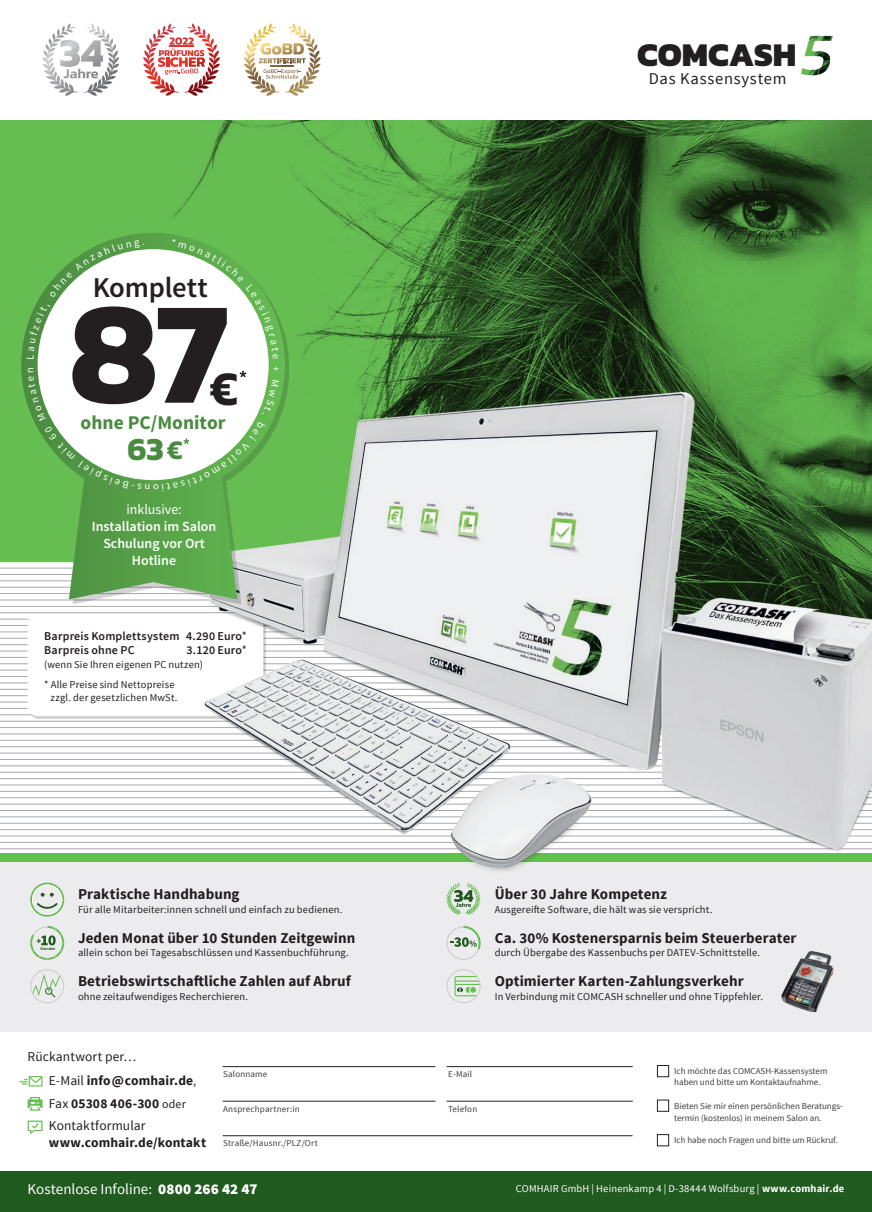
<style>
.page{position:relative;width:872px;height:1212px;background:#fff}
.page>*{position:absolute;margin:0;border:0;box-sizing:border-box;transform-origin:0 0}
.t1{font:700 147.15px "Kanit";color:#231f20}
.t2{font:600 48.6px "Kanit";color:#231f20}
.t3{font:800 33.75px "Kanit";color:#231f20}
.t4{font:700 32.4px "Kanit";color:#4a8b40}
.t5{font:600 28.65px "Source Sans Pro";letter-spacing:-.01em;color:#231f20}
.t6{font:700 19.5px "Source Sans Pro";color:#4a8b40}
.t7{font:16.5px "Source Sans Pro";letter-spacing:.04em;color:#231f20}
.t8{font:700 15px "Source Sans Pro";letter-spacing:.005em;color:#231f20}
.t9{font:15px "Source Sans Pro";color:#fff}
.t10{font:600 13.95px/16.8px "Source Sans Pro";color:#fff;text-align:center}
.t11{font:13.95px "Source Sans Pro";color:#fff}
.t12{font:13.5px/24.2px "Source Sans Pro";letter-spacing:.005em;color:#231f20}
.t13{font:700 13.5px "Source Sans Pro";letter-spacing:.01em;color:#231f20}
.t14{font:600 12px/14.4px "Source Sans Pro";letter-spacing:.015em;color:#231f20}
.t15{font:10.5px/20.2px "Source Sans Pro";letter-spacing:.015em;color:#231f20}
.t16{font:10.5px "Source Sans Pro";letter-spacing:.02em;color:#fff}
.t17{font:9px/10.8px "Source Sans Pro";color:#3e3e3f}
.t18{font:9px "Source Sans Pro";letter-spacing:.02em;color:#3e3e3f}
.s1{font-weight:600;font-size:27px}
.s2{font-weight:400}
.s3{font-weight:700}
.s4{font-size:12px}
.s5{font-weight:900}
</style>
<div class="page">
<hr style="left:0;top:657px;width:872px;height:1px;background:#a8a9ad">
<hr style="left:0;top:663px;width:872px;height:1px;background:#a8a9ad">
<hr style="left:0;top:670px;width:872px;height:1px;background:#a8a9ad">
<hr style="left:0;top:676px;width:872px;height:1px;background:#a8a9ad">
<hr style="left:0;top:682px;width:872px;height:1px;background:#a8a9ad">
<hr style="left:0;top:689px;width:872px;height:1px;background:#a8a9ad">
<hr style="left:0;top:695px;width:872px;height:1px;background:#a8a9ad">
<hr style="left:0;top:702px;width:872px;height:1px;background:#a8a9ad">
<hr style="left:0;top:708px;width:872px;height:1px;background:#a8a9ad">
<hr style="left:0;top:714px;width:872px;height:1px;background:#a8a9ad">
<hr style="left:0;top:721px;width:872px;height:1px;background:#a8a9ad">
<hr style="left:0;top:727px;width:872px;height:1px;background:#a8a9ad">
<hr style="left:0;top:733px;width:872px;height:1px;background:#a8a9ad">
<hr style="left:0;top:740px;width:872px;height:1px;background:#a8a9ad">
<hr style="left:0;top:746px;width:872px;height:1px;background:#a8a9ad">
<hr style="left:0;top:753px;width:872px;height:1px;background:#a8a9ad">
<hr style="left:0;top:759px;width:872px;height:1px;background:#a8a9ad">
<hr style="left:0;top:765px;width:872px;height:1px;background:#a8a9ad">
<hr style="left:0;top:772px;width:872px;height:1px;background:#a8a9ad">
<hr style="left:0;top:778px;width:872px;height:1px;background:#a8a9ad">
<hr style="left:0;top:784px;width:872px;height:1px;background:#a8a9ad">
<hr style="left:0;top:791px;width:872px;height:1px;background:#a8a9ad">
<hr style="left:0;top:797px;width:872px;height:1px;background:#a8a9ad">
<hr style="left:0;top:804px;width:872px;height:1px;background:#a8a9ad">
<hr style="left:0;top:810px;width:872px;height:1px;background:#a8a9ad">
<hr style="left:0;top:816px;width:872px;height:1px;background:#a8a9ad">
<hr style="left:0;top:823px;width:872px;height:1px;background:#a8a9ad">
<hr style="left:0;top:829px;width:872px;height:1px;background:#a8a9ad">
<hr style="left:0;top:836px;width:872px;height:1px;background:#a8a9ad">
<hr style="left:0;top:842px;width:872px;height:1px;background:#a8a9ad">
<hr style="left:0;top:848px;width:872px;height:1px;background:#a8a9ad">
<svg style="left:0;top:120px;width:125px;height:532px;background:#77c366"></svg>
<img style="left:125px;top:120px;width:747px;height:227px">
<div style="left:0;top:860px;width:872px;height:171px;background:#ececee"></div>
<div style="left:0;top:1171px;width:872px;height:41px;background:#205a1f"></div>
<div style="left:0;top:854px;width:872px;height:8px;background:#66bd52"></div>
<div style="left:28px;top:614px;width:235px;height:102px;background:#fff;border-radius:9px"></div>
<svg style="left:28px;top:1097px;width:15px;height:13px"></svg>
<svg style="left:19px;top:1076px;width:24px;height:10px"></svg>
<svg style="left:28px;top:1120px;width:15px;height:14px"></svg>
<svg style="left:43px;top:23px;width:76px;height:73px"></svg>
<svg style="left:244px;top:23px;width:76px;height:73px"></svg>
<svg style="left:143px;top:23px;width:77px;height:73px"></svg>
<img style="left:801px;top:36px;width:32px;height:40px">
<img style="left:116px;top:347px;width:756px;height:555px">
<div style="left:25px;top:237px;width:264px;height:367px;background:#231f20;opacity:.2"></div>
<img style="left:21px;top:233px;width:264px;height:366px">
<div style="left:38px;top:249px;width:231px;height:231px;background:#fff;border-radius:50%"></div>
<img style="left:781px;top:951px;width:53px;height:62px">
<svg style="left:30px;top:882px;width:34px;height:35px"></svg>
<svg style="left:30px;top:926px;width:34px;height:34px"></svg>
<svg style="left:30px;top:969px;width:34px;height:34px"></svg>
<svg style="left:446px;top:926px;width:34px;height:34px"></svg>
<svg style="left:446px;top:969px;width:34px;height:34px"></svg>
<svg style="left:446px;top:882px;width:34px;height:33px"></svg>
<hr style="left:223px;top:1066px;width:212px;height:1px;background:#231f20">
<hr style="left:223px;top:1101px;width:212px;height:1px;background:#231f20">
<hr style="left:223px;top:1135px;width:409px;height:1px;background:#231f20">
<hr style="left:446px;top:1066px;width:186px;height:1px;background:#231f20">
<hr style="left:446px;top:1101px;width:186px;height:1px;background:#231f20">
<div style="left:657px;top:1065px;width:12px;height:12px;border:1px solid #231f20"></div>
<div style="left:657px;top:1100px;width:12px;height:11px;border:1px solid #231f20"></div>
<div style="left:657px;top:1134px;width:12px;height:12px;border:1px solid #231f20"></div>
<svg style="left:172px;top:239px;width:107px;height:119px"></svg>
<svg style="left:28px;top:367px;width:251px;height:124px"></svg>
<svg style="left:26px;top:304px;width:25px;height:55px"></svg>
<svg style="left:49px;top:240px;width:95px;height:58px"></svg>
<h3 class="t3" style="left:637px;top:28px;width:161px">COMCASH</h3>
<h3 class="t7" style="left:649px;top:69px;width:139px">Das Kassensystem</h3>
<h3 class="t5" style="left:93px;top:269px;width:117px">Komplett</h3>
<h1 class="t1" style="left:69px;top:239px;width:162px">87</h1>
<h3 class="t6" style="left:81px;top:410px;width:146px">ohne PC/Monitor</h3>
<h3 class="t4" style="left:127px;top:424px;width:57px">63<span class="s1">€</span></h3>
<h2 class="t2" style="left:210px;top:351px;width:30px">€</h2>
<h3 class="t11" style="left:126px;top:501px;width:57px">inklusive:</h3>
<h3 class="t10" style="left:92px;top:518px;width:126px">Installation im Salon<br>Schulung vor Ort<br>Hotline</h3>
<p class="t14" style="left:44px;top:629px;width:204px">Barpreis Komplettsystem 4.290 Euro<span class="s2">*<br></span>Barpreis ohne PC</p>
<p class="t14" style="left:186px;top:643px;width:62px">3.120 Euro<span class="s2">*</span></p>
<p class="t15" style="left:44px;top:654px;width:160px">(wenn Sie Ihren eigenen PC nutzen) * Alle Preise sind Nettopreise</p>
<p class="t15" style="left:51px;top:687px;width:128px">zzgl. der gesetzlichen MwSt.</p>
<h3 class="t8" style="left:78px;top:884px;width:163px">Praktische Handhabung</h3>
<p class="t15" style="left:78px;top:899px;width:266px">Für alle Mitarbeiter:innen schnell und einfach zu bedienen.</p>
<h3 class="t8" style="left:78px;top:928px;width:279px">Jeden Monat über 10 Stunden Zeitgewinn</h3>
<p class="t15" style="left:78px;top:943px;width:272px">allein schon bei Tagesabschlüssen und Kassenbuchführung.</p>
<h3 class="t8" style="left:78px;top:971px;width:274px">Betriebswirtschaftliche Zahlen auf Abruf</h3>
<p class="t15" style="left:78px;top:986px;width:171px">ohne zeitaufwendiges Recherchieren.</p>
<h3 class="t8" style="left:495px;top:884px;width:174px">Über 30 Jahre Kompetenz</h3>
<p class="t15" style="left:495px;top:899px;width:219px">Ausgereifte Software, die hält was sie verspricht.</p>
<h3 class="t8" style="left:495px;top:928px;width:303px">Ca. 30% Kostenersparnis beim Steuerberater</h3>
<p class="t15" style="left:495px;top:943px;width:267px">durch Übergabe des Kassenbuchs per DATEV-Schnittstelle.</p>
<h3 class="t8" style="left:495px;top:971px;width:250px">Optimierter Karten-Zahlungsverkehr</h3>
<p class="t15" style="left:495px;top:986px;width:270px">In Verbindung mit COMCASH schneller und ohne Tippfehler.</p>
<p class="t12" style="left:49px;top:1045px;width:149px;text-indent:-21px">Rückantwort per…<br>E-Mail <span class="s3">info@comhair.de</span><span class="s4">,</span></p>
<p class="t12" style="left:49px;top:1092px;width:138px;line-height:22.5px">Fax <span class="s3">05308 406-300</span> <span class="s4">oder<br></span>Kontaktformular</p>
<p class="t13" style="left:49px;top:1133px;width:159px">www.comhair.de/kontakt</p>
<p class="t18" style="left:223px;top:1068px;width:46px">Salonname</p>
<p class="t17" style="left:448px;top:1069px;width:26px">E-Mail</p>
<p class="t18" style="left:223px;top:1103px;width:78px">Ansprechpartner:in</p>
<p class="t18" style="left:448px;top:1103px;width:31px">Telefon</p>
<p class="t18" style="left:223px;top:1138px;width:96px">Straße/Hausnr./PLZ/Ort</p>
<h3 class="t9" style="left:28px;top:1180px;width:231px">Kostenlose Infoline: <span class="s5">0800 266 42 47</span></h3>
<p class="t17" style="left:674px;top:1066px;width:155px">Ich möchte das COMCASH-Kassensystem haben und bitte um Kontaktaufnahme.</p>
<p class="t17" style="left:674px;top:1099px;width:170px;line-height:12.8px">Bieten Sie mir einen persönlichen Beratungs&shy;termin (kostenlos) in meinem Salon an.</p>
<p class="t17" style="left:674px;top:1135px;width:165px">Ich habe noch Fragen und bitte um Rückruf.</p>
<p class="t16" style="left:516px;top:1182px;width:330px">COMHAIR GmbH | Heinenkamp 4 | D-38444 Wolfsburg | <span class="s3">www.comhair.de</span></p>
</div>
